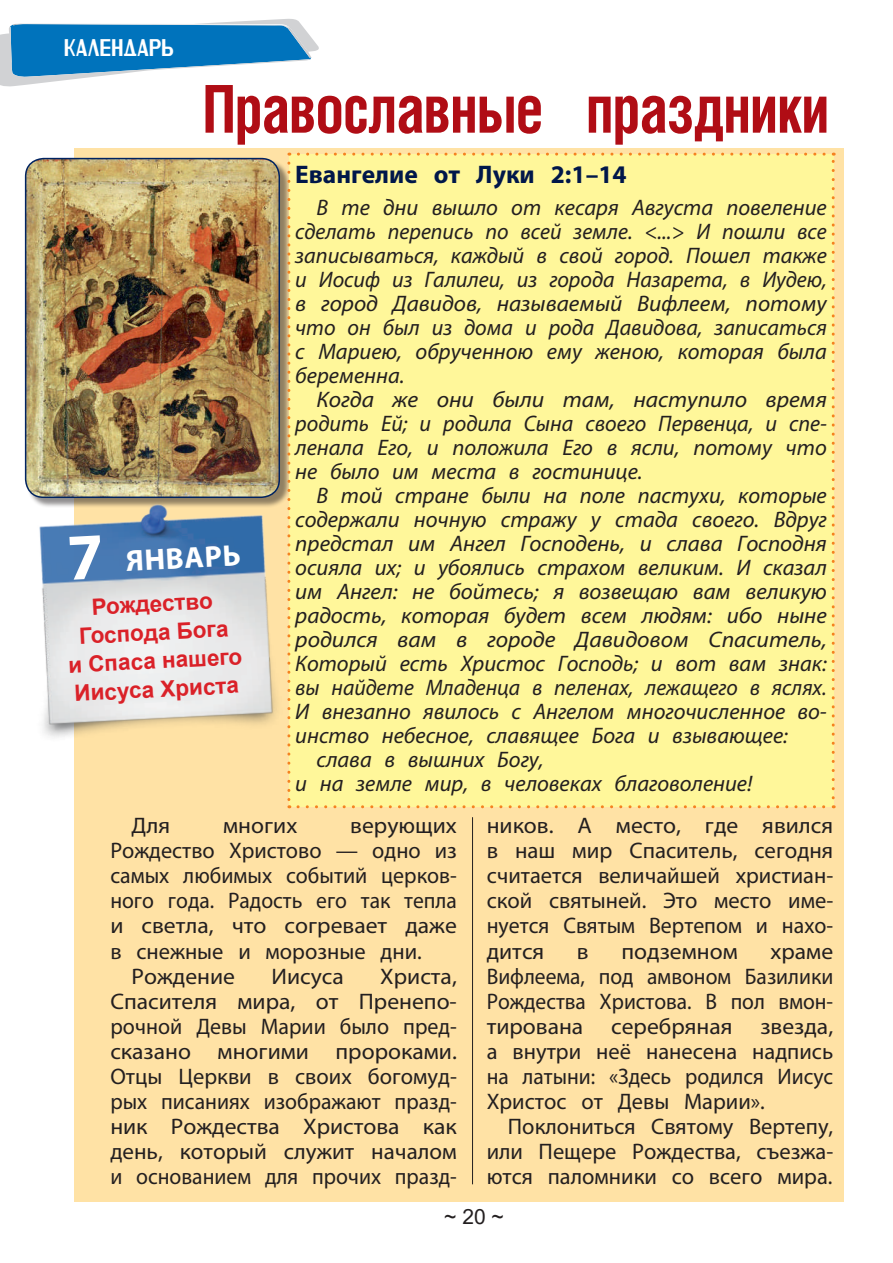
<style>
.page{position:relative;width:893px;height:1263px;background:#fff}
.page>*{position:absolute;margin:0;border:0;box-sizing:border-box;transform-origin:0 0}
.t1{font:700 66px "Helios Cond C";letter-spacing:-.02em;color:#b00d15;scale:.91 1}
.t2{font:700 30px "Myriad Pro";color:#fff}
.t3{font:700 25.5px "Myriad Pro";color:#00174a}
.t4{font:24px "Azbuka Fixed";letter-spacing:.005em;color:#fff;scale:.85 1}
.t5{font:italic 22.5px/24px "Myriad Pro";color:#231f20;text-align:justify}
.t6{font:22.5px/25px "Myriad Pro";color:#231f20;text-align:justify;scale:1.05 1}
.t7{font:italic 22.5px/24px "Myriad Pro";color:#231f20;text-align:justify;scale:1.05 1}
.t8{font:22.5px/25px "Myriad Pro";color:#231f20;text-align:justify}
.t9{font:700 22.5px/28.5px "Arial";color:#da2128;text-align:center}
.t10{font:italic 22.5px "Myriad Pro";color:#231f20;scale:.96 1}
.t11{font:22.5px "Myriad Pro";color:#231f20;scale:.96 1}
.t12{font:21px "Arial";color:#231f20}
.s1{font-size:66px}
</style>
<div class="page">
<div style="left:74px;top:148px;width:770px;height:1054px;background:#ffe2a5"></div>
<hr style="left:472px;top:817px;width:1px;height:367px;background:#231f20">
<div style="left:26px;top:159px;width:265px;height:350px;background:#231f20;opacity:.5"></div>
<img style="left:26px;top:159px;width:253px;height:315px">
<div style="left:25px;top:158px;width:255px;height:340px;border:2px solid #002361;border-radius:18px"></div>
<img style="left:24px;top:474px;width:263px;height:264px">
<div style="left:289px;top:154px;width:544px;height:653px;background:#fff79a"></div>
<svg style="left:287px;top:163px;width:3px;height:645px"></svg>
<svg style="left:298px;top:805px;width:536px;height:3px"></svg>
<svg style="left:832px;top:153px;width:3px;height:645px"></svg>
<svg style="left:289px;top:153px;width:535px;height:3px"></svg>
<svg style="left:0;top:19px;width:319px;height:68px"></svg>
<svg style="left:224px;top:545px;width:16px;height:21px"></svg>
<p class="t4" style="left:64px;top:34px;width:131px">календарь</p>
<h1 class="t1" style="left:202px;top:70px;width:690px">Православные праздники</h1>
<p class="t3" style="left:295px;top:157px;width:333px">Евангелие от Луки 2:1–14</p>
<p class="t5" style="left:295px;top:195px;width:533px;text-indent:21px">В те дни вышло от кесаря Августа повеление сделать перепись по всей земле. &lt;...&gt; И пошли все записываться, каждый в свой город. Пошел также и Иосиф из Галилеи, из города Назарета, в Иудею, в город Давидов, называемый Вифлеем, потому что он был из дома и рода Давидова, записаться с Мариею, обрученною ему женою, которая была беременна.</p>
<p class="t7" style="left:295px;top:387px;width:508px;text-indent:21px">Когда же они были там, наступило время родить Ей; и родила Сына своего Первенца, и спе&shy;ленала Его, и положила Его в ясли, потому что не было им места в гостинице.</p>
<p class="t5" style="left:317px;top:483px;width:512px">В той стране были на поле пастухи, которые</p>
<p class="t5" style="left:295px;top:507px;width:533px">содержали ночную стражу у стада своего. Вдруг</p>
<p class="t5" style="left:295px;top:531px;width:533px">предстал им Ангел Господень, и слава Господня</p>
<p class="t5" style="left:295px;top:555px;width:533px">осияла их; и убоялись страхом великим. И сказал</p>
<p class="t5" style="left:295px;top:579px;width:533px">им Ангел: не бойтесь; я возвещаю вам великую</p>
<p class="t5" style="left:295px;top:603px;width:533px">радость, которая будет всем людям: ибо ныне</p>
<p class="t7" style="left:295px;top:627px;width:508px">родился вам в городе Давидовом Спаситель,</p>
<p class="t5" style="left:295px;top:651px;width:533px">Который есть Христос Господь; и вот вам знак:</p>
<p class="t10" style="left:295px;top:674px;width:555px">вы найдете Младенца в пеленах, лежащего в яслях.</p>
<p class="t5" style="left:295px;top:699px;width:533px">И внезапно явилось с Ангелом многочисленное во-</p>
<p class="t5" style="left:295px;top:723px;width:494px">инство небесное, славящее Бога и взывающее:</p>
<p class="t5" style="left:317px;top:747px;width:228px">слава в вышних Богу,</p>
<p class="t5" style="left:295px;top:771px;width:459px">и на земле мир, в человеках благоволение!</p>
<h2 class="t2" style="left:67px;top:544px;width:78px;rotate:-3deg"><span class="s1">7</span> Январ</h2>
<p class="t9" style="left:65px;top:594px;width:176px;rotate:-3deg">Рождество<br>Господа Бога<br>и Спаса нашего<br>Иисуса Христа</p>
<p class="t6" style="left:132px;top:813px;width:38px">Для</p>
<p class="t6" style="left:223px;top:813px;width:72px">многих</p>
<p class="t6" style="left:350px;top:813px;width:103px">верующих</p>
<p class="t8" style="left:110px;top:838px;width:348px">Рождество Христово — одно из</p>
<p class="t8" style="left:110px;top:863px;width:348px">самых любимых событий церков-</p>
<p class="t11" style="left:110px;top:887px;width:362px">ного года. Радость его так тепла</p>
<p class="t6" style="left:110px;top:913px;width:332px">и светла, что согревает даже</p>
<p class="t8" style="left:110px;top:938px;width:313px">в снежные и морозные дни.</p>
<p class="t6" style="left:132px;top:963px;width:100px">Рождение</p>
<p class="t6" style="left:272px;top:963px;width:70px">Иисуса</p>
<p class="t6" style="left:487px;top:813px;width:332px">ников. А место, где явился в наш мир Спаситель, сегодня считается величайшей христиан&shy;ской святыней. Это место име&shy;нуется Святым Вертепом и нахо&shy;дится</p>
<p class="t6" style="left:487px;top:938px;width:332px;text-indent:284px">храме Вифлеема, под амвоном Базилики Рождества Христова. В пол вмон&shy;тирована серебряная звезда, а внутри неё нанесена надпись на латыни: «Здесь родился Иисус Христос от Девы Марии».</p>
<p class="t8" style="left:487px;top:1114px;width:348px;text-indent:21px">Поклониться Святому Вертепу, или Пещере Рождества, съезжа&shy;ются паломники со всего мира.</p>
<p class="t12" style="left:444px;top:1202px;width:61px">~ 20 ~</p>
<p class="t6" style="left:577px;top:938px;width:13px">в</p>
<p class="t6" style="left:621px;top:938px;width:112px">подземном</p>
<p class="t6" style="left:110px;top:963px;width:332px;text-indent:270px">Христа, Спасителя мира, от Пренепо&shy;рочной Девы Марии было пред&shy;сказано многими пророками.<br>Отцы Церкви в своих богомуд&shy;рых писаниях изображают празд&shy;ник Рождества Христова как день, который служит началом и основанием для прочих празд-</p>
</div>
